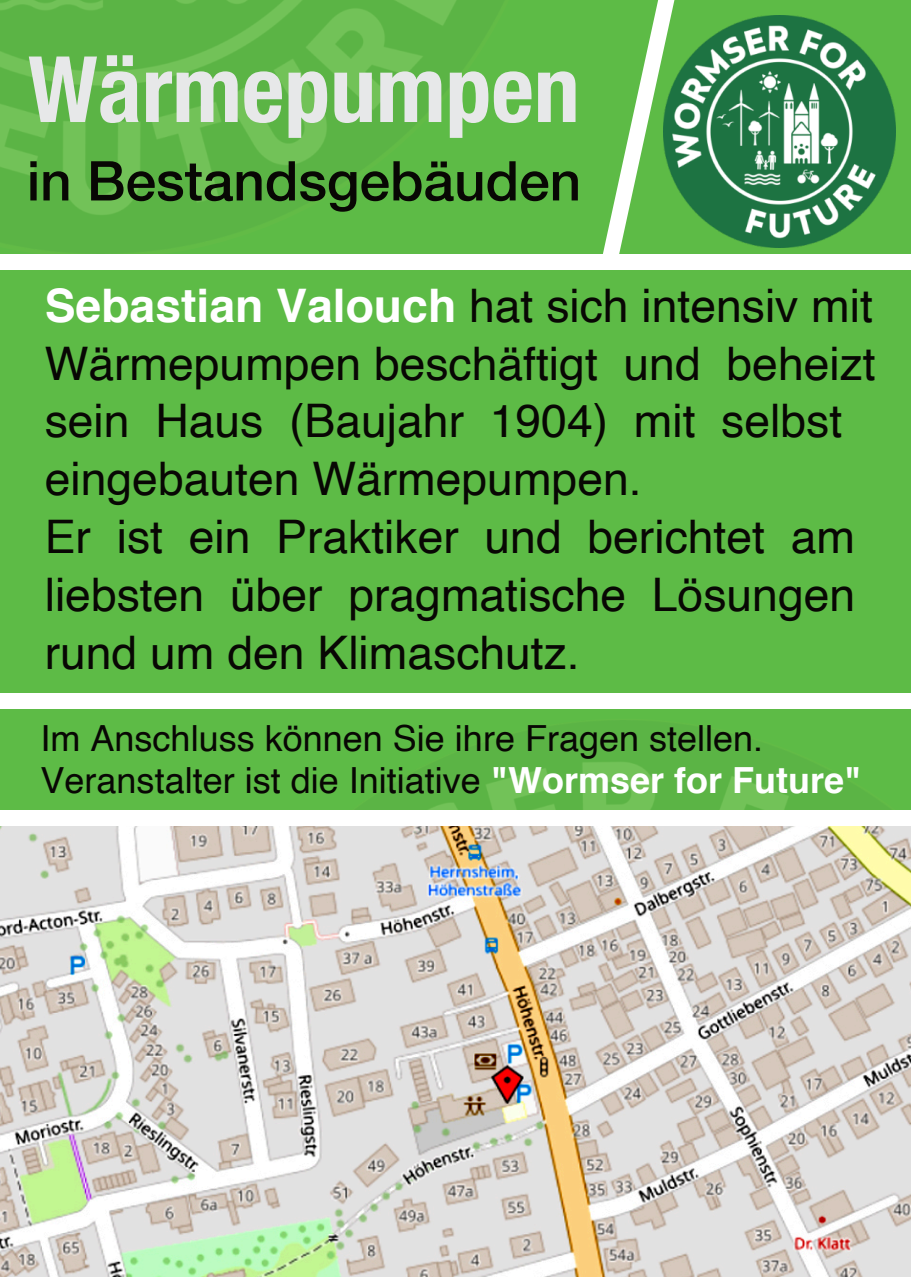
<style>
.page{position:relative;width:911px;height:1277px;background:#fff}
.page>*{position:absolute;margin:0;border:0;box-sizing:border-box;transform-origin:0 0}
.t1{font:700 condensed 91.8px "Helvetica Neue";color:#e7e8e9}
.t2{font:500 54.9px "Helvetica Neue";color:#080704}
.t3{font:46.2px/57.9px "Helvetica";color:#080704}
.t4{font:36px/42px "Helvetica";color:#080704}
.s1{font-weight:700;color:#fff}
</style>
<div class="page">
<div style="left:0;top:0;width:911px;height:1276px;background:#5dbb46"></div>
<svg style="left:0;top:0;width:456px;height:215px"></svg>
<svg style="left:429px;top:762px;width:360px;height:48px"></svg>
<svg style="left:603px;top:0;width:72px;height:254px"></svg>
<img style="left:0;top:826px;width:911px;height:450px">
<div style="left:0;top:693px;width:911px;height:16px;background:#fff"></div>
<div style="left:0;top:810px;width:911px;height:16px;background:#fff"></div>
<img style="left:663px;top:15px;width:232px;height:232px">
<div style="left:0;top:254px;width:911px;height:16px;background:#fff"></div>
<h1 class="t1" style="left:28px;top:34px;width:553px">Wärmepumpen</h1>
<p class="t2" style="left:27px;top:147px;width:555px">in Bestandsgebäuden</p>
<p class="t3" style="left:45px;top:279px;width:832px"><span class="s1">Sebastian Valouch</span> hat sich intensiv mit Wärmepumpen beschäftigt und beheizt sein Haus (Baujahr 1904) mit selbst eingebauten Wärmepumpen.<br>Er ist ein Praktiker und berichtet am liebsten über pragmatische Lösungen rund um den Klimaschutz.</p>
<p class="t4" style="left:41px;top:719px;width:822px">Im Anschluss können Sie ihre Fragen stellen.<br>Veranstalter ist die Initiative <span class="s1">"Wormser for Future"</span></p>
</div>
